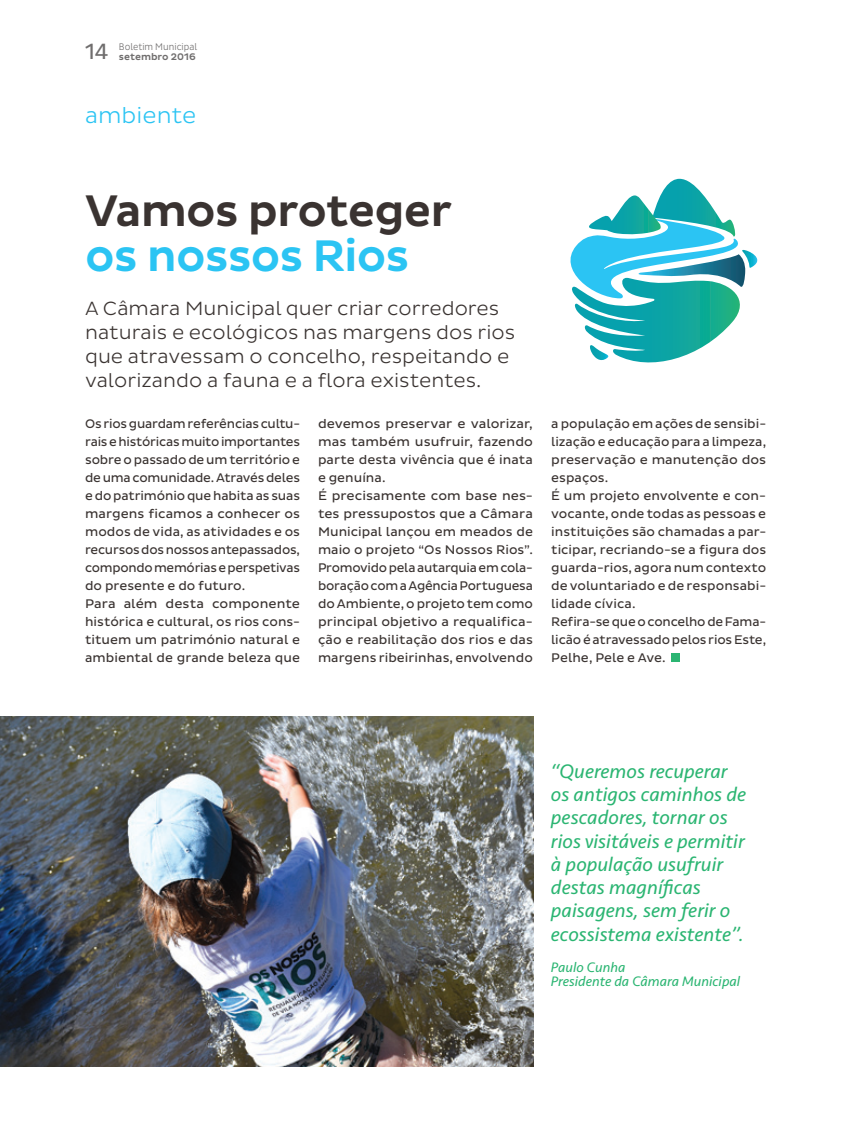
<style>
.page{position:relative;width:851px;height:1127px;background:#fff}
.page>*{position:absolute;margin:0;border:0;box-sizing:border-box;transform-origin:0 0}
.t1{font:500 45px "Pluto Sans";letter-spacing:-.02em;color:#3a3331}
.t2{font:500 45px "Pluto Sans";letter-spacing:-.02em;color:#2bc4f3}
.t3{font:300 22.5px "Pluto Sans";color:#2bc4f3}
.t4{font:22.5px "Pluto Sans Cond";color:#706e6e}
.t5{font:italic 20.25px/23.2px "Seravek Basic";color:#2bb572}
.t6{font:300 19.5px/24px "Pluto Sans";color:#3a3331}
.t7{font:italic 14.25px/14.2px "Seravek Basic";color:#2bb572}
.t8{font:12.75px/18px "Pluto Sans";color:#3a3331}
.t9{font:300 9.75px "Pluto Sans Cond";color:#706e6e}
.t10{font:500 9.75px "Pluto Sans";color:#706e6e}
</style>
<div class="page">
<div style="left:671px;top:653px;width:9px;height:9px;background:#2bb572"></div>
<svg style="left:570px;top:179px;width:188px;height:184px"></svg>
<img style="left:0;top:717px;width:533px;height:349px">
<h2 class="t4" style="left:85px;top:39px;width:25px">14</h2>
<p class="t9" style="left:119px;top:41px;width:80px">Boletim Municipal</p>
<p class="t10" style="left:119px;top:51px;width:78px">setembro 2016</p>
<h2 class="t3" style="left:85px;top:103px;width:113px">ambiente</h2>
<h1 class="t1" style="left:85px;top:185px;width:368px">Vamos proteger</h1>
<h1 class="t2" style="left:85px;top:230px;width:326px">os nossos Rios</h1>
<h3 class="t6" style="left:85px;top:296px;width:431px">A Câmara Municipal quer criar corredores naturais e ecológicos nas margens dos rios que atravessam o concelho, respeitando e valorizando a fauna e a flora existentes.</h3>
<p class="t8" style="left:85px;top:415px;width:216px">Os rios guardam referências cultu&shy;rais e históricas muito importantes sobre o passado de um território e de uma comunidade. Através deles e do património que habita as suas margens ficamos a conhecer os modos de vida, as atividades e os recursos dos nossos antepassados, compondo memórias e perspetivas do presente e do futuro.<br>Para além desta componente histórica e cultural, os rios cons&shy;tituem um património natural e ambiental de grande beleza que</p>
<p class="t8" style="left:318px;top:415px;width:216px">devemos preservar e valorizar, mas também usufruir, fazendo parte desta vivência que é inata e genuína.<br>É precisamente com base nes&shy;tes pressupostos que a Câmara<br>Municipal lançou em meados de maio o projeto “Os Nossos Rios”.<br>Promovido pela autarquia em cola&shy;boração com a Agência Portuguesa do Ambiente, o projeto tem como principal objetivo a requalifica&shy;ção e reabilitação dos rios e das margens ribeirinhas, envolvendo</p>
<p class="t8" style="left:551px;top:415px;width:216px">a população em ações de sensibi&shy;lização e educação para a limpeza, preservação e manutenção dos espaços.<br>É um projeto envolvente e con&shy;vocante, onde todas as pessoas e instituições são chamadas a par&shy;ticipar, recriando-se a figura dos guarda-rios, agora num contexto de voluntariado e de responsabi&shy;lidade cívica.<br>Refira-se que o concelho de Fama&shy;licão é atravessado pelos rios Este,<br>Pelhe, Pele e Ave.</p>
<h3 class="t5" style="left:551px;top:760px;width:197px">“Queremos recuperar os antigos caminhos de pescadores, tornar os rios visitáveis e permitir à população usufruir destas magníficas paisagens, sem ferir o ecossistema existente”.</h3>
<p class="t7" style="left:551px;top:960px;width:191px">Paulo Cunha<br>Presidente da Câmara Municipal</p>
</div>
